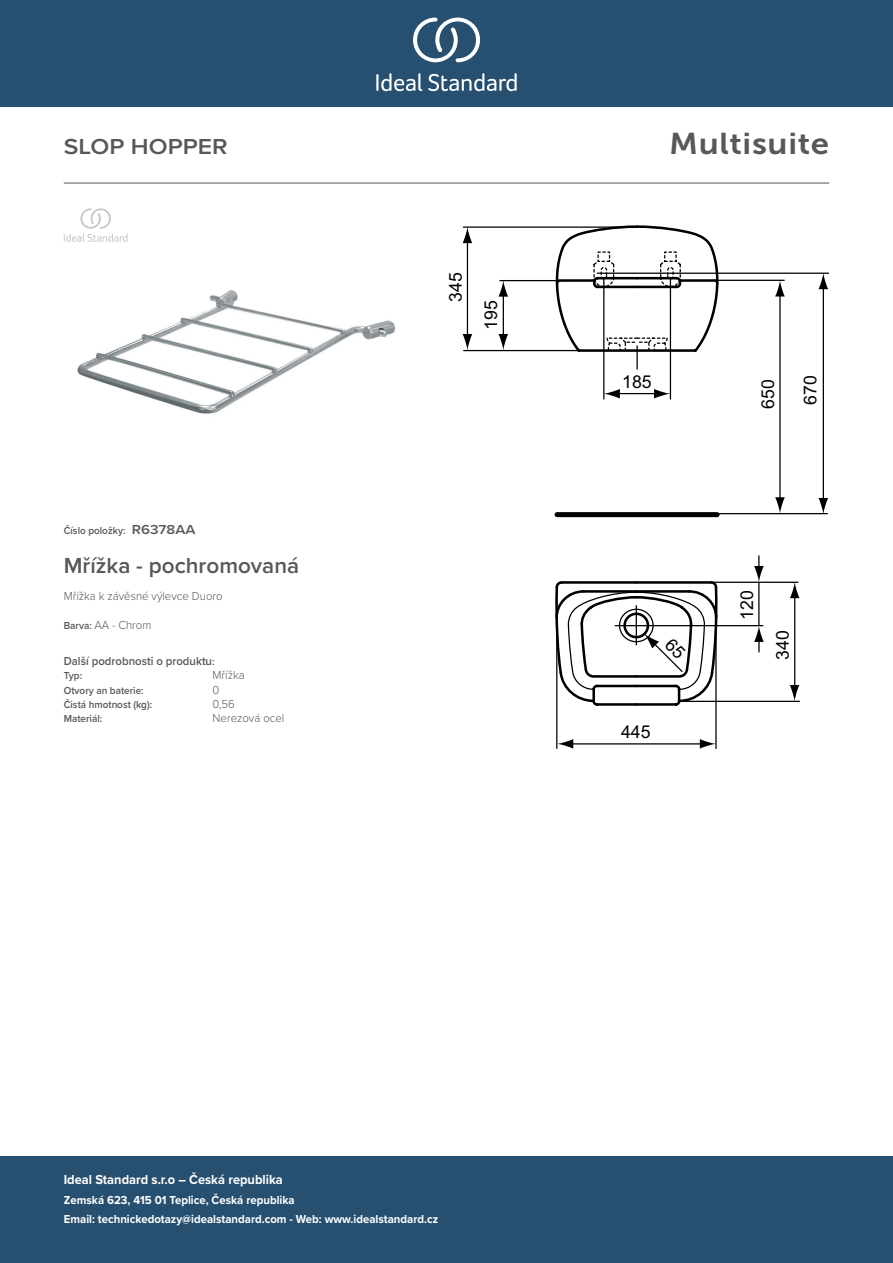
<style>
.page{position:relative;width:893px;height:1263px;background:#fff}
.page>*{position:absolute;margin:0;border:0;box-sizing:border-box;transform-origin:0 0}
._001_Produkttyp{font:30px "Museo Sans 700";letter-spacing:.02em;color:#58585a;scale:1.1 1}
.t1{font:600 22.5px "Proxima Nova";color:#58585a}
.t2{font:600 22.5px "Proxima Nova";color:#58585a;scale:1.1 1}
.t3{font:17.7px "Arial";color:#000}
.t4{font:700 13.5px "Proxima Nova";color:#fff;scale:.95 1}
.t5{font:700 12px/19.5px "Proxima Nova";color:#fff;scale:.95 1}
.Colour{font:300 12px "Proxima Nova";color:#58585a;scale:.95 1}
.t6{font:600 12px "Proxima Nova";color:#58585a;scale:.95 1}
.Material{font:300 12px "Proxima Nova";color:#58585a;scale:.95 1}
.Type{font:300 12px "Proxima Nova";color:#58585a;scale:.95 1}
.Net_Weight__kg{font:300 12px "Proxima Nova";color:#58585a;scale:.95 1}
.Tap_Holes{font:300 12px "Proxima Nova";color:#58585a;scale:.95 1}
.Net_Weight__kg-2{font:600 10.5px "Proxima Nova";color:#58585a;scale:.95 1}
.Tap_Holes-2{font:600 10.5px "Proxima Nova";color:#58585a;scale:.95 1}
.Material-2{font:600 10.5px "Proxima Nova";color:#58585a;scale:.95 1}
.Type-2{font:600 10.5px "Proxima Nova";color:#58585a;scale:.95 1}
.s1{font-size:13.5px}
.s2{font-weight:600;font-size:10.5px}
.s3{font-size:10.5px}
</style>
<div class="page">
<div style="left:0;top:1157px;width:893px;height:106px;background:#275070"></div>
<div style="left:0;top:0;width:893px;height:107px;background:#275070"></div>
<svg style="left:428px;top:73px;width:89px;height:18px"></svg>
<svg style="left:376px;top:73px;width:46px;height:18px"></svg>
<svg style="left:413px;top:18px;width:67px;height:44px"></svg>
<hr style="left:64px;top:183px;width:765px;height:1px;background:#58585a">
<img style="left:77px;top:290px;width:318px;height:124px">
<svg style="left:555px;top:354px;width:165px;height:273px"></svg>
<svg style="left:547px;top:225px;width:180px;height:129px"></svg>
<hr style="left:556px;top:587px;width:1px;height:161px;background:#000">
<hr style="left:715px;top:590px;width:2px;height:158px;background:#000">
<hr style="left:670px;top:278px;width:1px;height:121px;background:#000">
<hr style="left:636px;top:346px;width:2px;height:23px;background:#000">
<hr style="left:603px;top:278px;width:1px;height:121px;background:#000">
<hr style="left:615px;top:625px;width:148px;height:1px;background:#000">
<hr style="left:710px;top:582px;width:88px;height:1px;background:#000">
<hr style="left:679px;top:701px;width:120px;height:1px;background:#000">
<hr style="left:712px;top:280px;width:72px;height:1px;background:#000">
<hr style="left:463px;top:226px;width:173px;height:2px;background:#000">
<hr style="left:500px;top:280px;width:61px;height:1px;background:#000">
<hr style="left:464px;top:350px;width:115px;height:1px;background:#000">
<hr style="left:823px;top:277px;width:1px;height:226px;background:#000">
<svg style="left:818px;top:274px;width:10px;height:15px"></svg>
<svg style="left:818px;top:498px;width:10px;height:16px"></svg>
<hr style="left:779px;top:292px;width:2px;height:207px;background:#000">
<svg style="left:775px;top:280px;width:10px;height:16px"></svg>
<svg style="left:775px;top:497px;width:10px;height:16px"></svg>
<hr style="left:717px;top:513px;width:110px;height:1px;background:#000">
<hr style="left:597px;top:273px;width:231px;height:1px;background:#000">
<hr style="left:758px;top:582px;width:1px;height:43px;background:#000">
<svg style="left:790px;top:582px;width:9px;height:16px"></svg>
<svg style="left:790px;top:685px;width:9px;height:16px"></svg>
<hr style="left:794px;top:595px;width:1px;height:102px;background:#000">
<svg style="left:700px;top:739px;width:16px;height:10px"></svg>
<svg style="left:557px;top:739px;width:16px;height:10px"></svg>
<hr style="left:571px;top:743px;width:130px;height:1px;background:#000">
<hr style="left:467px;top:242px;width:1px;height:95px;background:#000">
<svg style="left:463px;top:227px;width:9px;height:16px"></svg>
<svg style="left:463px;top:334px;width:9px;height:16px"></svg>
<hr style="left:503px;top:287px;width:1px;height:50px;background:#000">
<svg style="left:498px;top:280px;width:10px;height:17px"></svg>
<svg style="left:498px;top:334px;width:10px;height:16px"></svg>
<svg style="left:604px;top:389px;width:16px;height:9px"></svg>
<svg style="left:654px;top:389px;width:16px;height:9px"></svg>
<hr style="left:617px;top:393px;width:39px;height:1px;background:#000">
<svg style="left:754px;top:556px;width:10px;height:26px"></svg>
<svg style="left:754px;top:626px;width:10px;height:26px"></svg>
<svg style="left:64px;top:208px;width:64px;height:34px"></svg>
<svg style="left:555px;top:580px;width:164px;height:127px"></svg>
<p class="t2" style="left:64px;top:130px;width:150px">SLOP HOPPER</p>
<p class="_001_Produkttyp" style="left:669px;top:127px;width:147px">Multisuite</p>
<p class="Net_Weight__kg-2" style="left:64px;top:522px;width:140px">Číslo položky: <span class="s1">R6378AA</span></p>
<p class="t1" style="left:64px;top:549px;width:237px">Mřížka - pochromovaná</p>
<p class="Colour" style="left:64px;top:587px;width:169px">Mřížka k závěsné výlevce Duoro</p>
<p class="Colour" style="left:64px;top:616px;width:94px"><span class="s2">Barva:</span> AA - Chrom</p>
<p class="t6" style="left:64px;top:652px;width:160px">Další podrobnosti o produktu<span class="s3">:</span></p>
<p class="Type-2" style="left:64px;top:668px;width:21px">Typ:</p>
<p class="Type" style="left:213px;top:666px;width:35px">Mřížka</p>
<p class="Tap_Holes-2" style="left:64px;top:682px;width:86px">Otvory an baterie:</p>
<p class="Tap_Holes" style="left:213px;top:681px;width:9px">0</p>
<p class="Net_Weight__kg-2" style="left:64px;top:697px;width:95px">Čistá hmotnost (kg):</p>
<p class="Net_Weight__kg" style="left:213px;top:695px;width:25px">0,56</p>
<p class="Material-2" style="left:64px;top:711px;width:42px">Materiál:</p>
<p class="Material" style="left:213px;top:709px;width:77px">Nerezová ocel</p>
<p class="t3" style="left:444px;top:302px;width:31px;rotate:-90deg">345</p>
<p class="t3" style="left:479px;top:330px;width:31px;rotate:-90deg">195</p>
<p class="t3" style="left:622px;top:370px;width:31px">185</p>
<p class="t3" style="left:621px;top:720px;width:31px">445</p>
<p class="t3" style="left:756px;top:409px;width:31px;rotate:-90deg">650</p>
<p class="t3" style="left:799px;top:405px;width:31px;rotate:-90deg">670</p>
<p class="t3" style="left:735px;top:619px;width:31px;rotate:-90deg">120</p>
<p class="t3" style="left:771px;top:660px;width:31px;rotate:-90deg">340</p>
<p class="t4" style="left:64px;top:1170px;width:232px">Ideal Standard s.r.o – Česká republika</p>
<p class="t5" style="left:64px;top:1190px;width:396px">Zemská 623, 415 01 Teplice, Česká republika<br>Email: technickedotazy@idealstandard.com - Web: www.idealstandard.cz</p>
</div>
